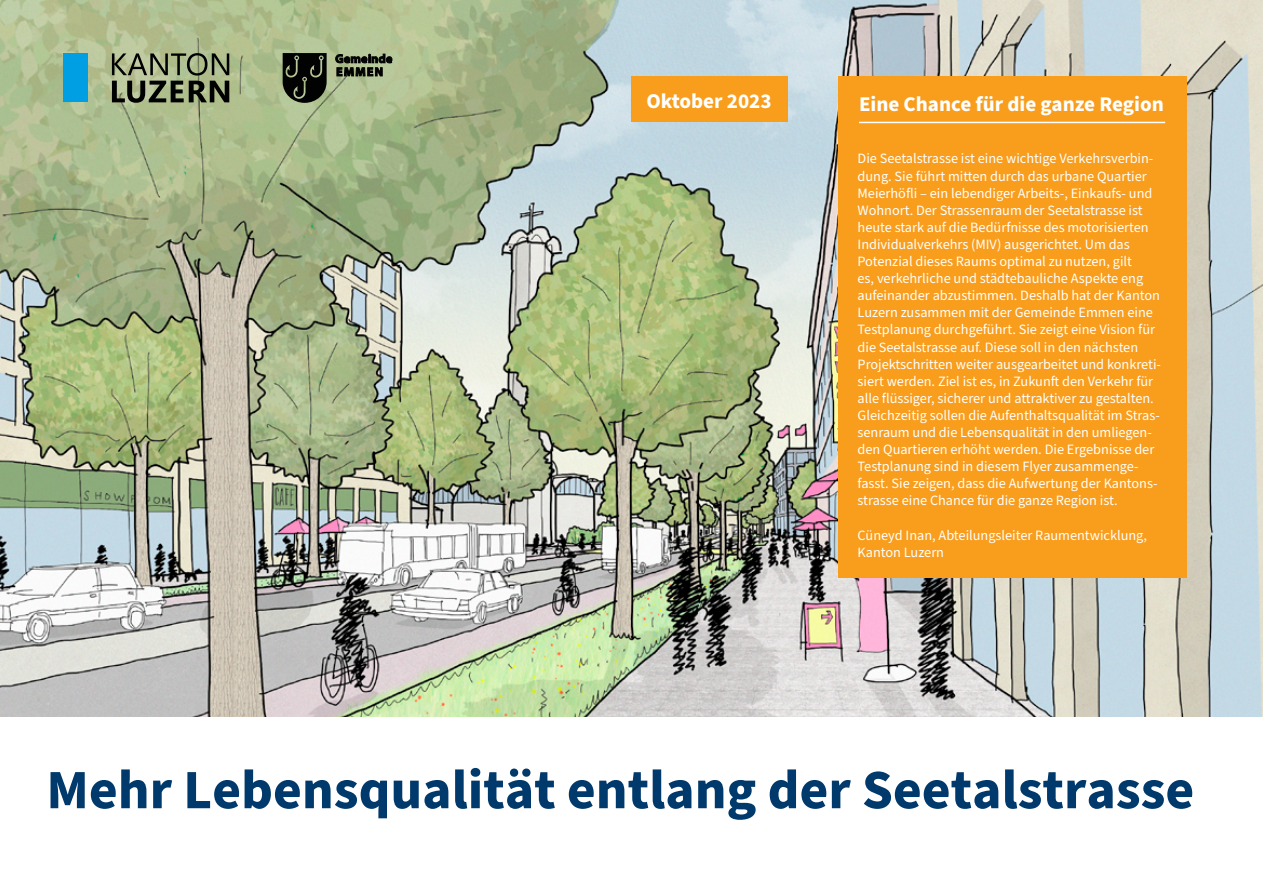
<style>
.page{position:relative;width:1263px;height:893px;background:#fff}
.page>*{position:absolute;margin:0;border:0;box-sizing:border-box;transform-origin:0 0}
.t1{font:700 55.5px "Source Sans Pro";color:#00396b}
.t2{font:700 21px "Source Sans Pro";color:#fff}
.t3{font:14.25px/17.1px "Source Sans Pro";color:#fff}
</style>
<div class="page">
<img style="left:0;top:0;width:1263px;height:716px">
<div style="left:838px;top:77px;width:348px;height:501px;background:#f99d1c"></div>
<hr style="left:859px;top:122px;width:306px;height:1px;background:#fff">
<svg style="left:283px;top:53px;width:44px;height:50px;background:#252920"></svg>
<svg style="left:335px;top:54px;width:57px;height:22px"></svg>
<svg style="left:112px;top:53px;width:117px;height:50px;background:#727b5d"></svg>
<div style="left:63px;top:53px;width:25px;height:49px;background:#009ee3"></div>
<div style="left:632px;top:76px;width:156px;height:46px;background:#f99d1c"></div>
<h2 class="t2" style="left:646px;top:87px;width:127px">Oktober 2023</h2>
<h2 class="t2" style="left:859px;top:90px;width:306px">Eine Chance für die ganze Region</h2>
<p class="t3" style="left:857px;top:151px;width:305px">Die Seetalstrasse ist eine wichtige Verkehrsverbin&shy;dung. Sie führt mitten durch das urbane Quartier Meierhöfli – ein lebendiger Arbeits-, Einkaufs- und Wohnort. Der Strassenraum der Seetalstrasse ist heute stark auf die Bedürfnisse des motorisierten Individualverkehrs (MIV) ausgerichtet. Um das Potenzial dieses Raums optimal zu nutzen, gilt<br>es, verkehrliche und städtebauliche Aspekte eng aufeinander abzustimmen. Deshalb hat der Kanton Luzern zusammen mit der Gemeinde Emmen eine Testplanung durchgeführt. Sie zeigt eine Vision für die Seetalstrasse auf. Diese soll in den nächsten Projektschritten weiter ausgearbeitet und konkreti&shy;siert werden. Ziel ist es, in Zukunft den Verkehr für alle flüssiger, sicherer und attraktiver zu gestalten.<br>Gleichzeitig sollen die Aufenthaltsqualität im Stras&shy;senraum und die Lebensqualität in den umliegen&shy;den Quartieren erhöht werden. Die Ergebnisse der Testplanung sind in diesem Flyer zusammenge&shy;fasst. Sie zeigen, dass die Aufwertung der Kantons&shy;strasse eine Chance für die ganze Region ist.</p>
<p class="t3" style="left:857px;top:527px;width:291px">Cüneyd Inan, Abteilungsleiter Raumentwicklung,<br>Kanton Luzern</p>
<h1 class="t1" style="left:46px;top:752px;width:1149px">Mehr Lebensqualität entlang der Seetalstrasse</h1>
</div>
